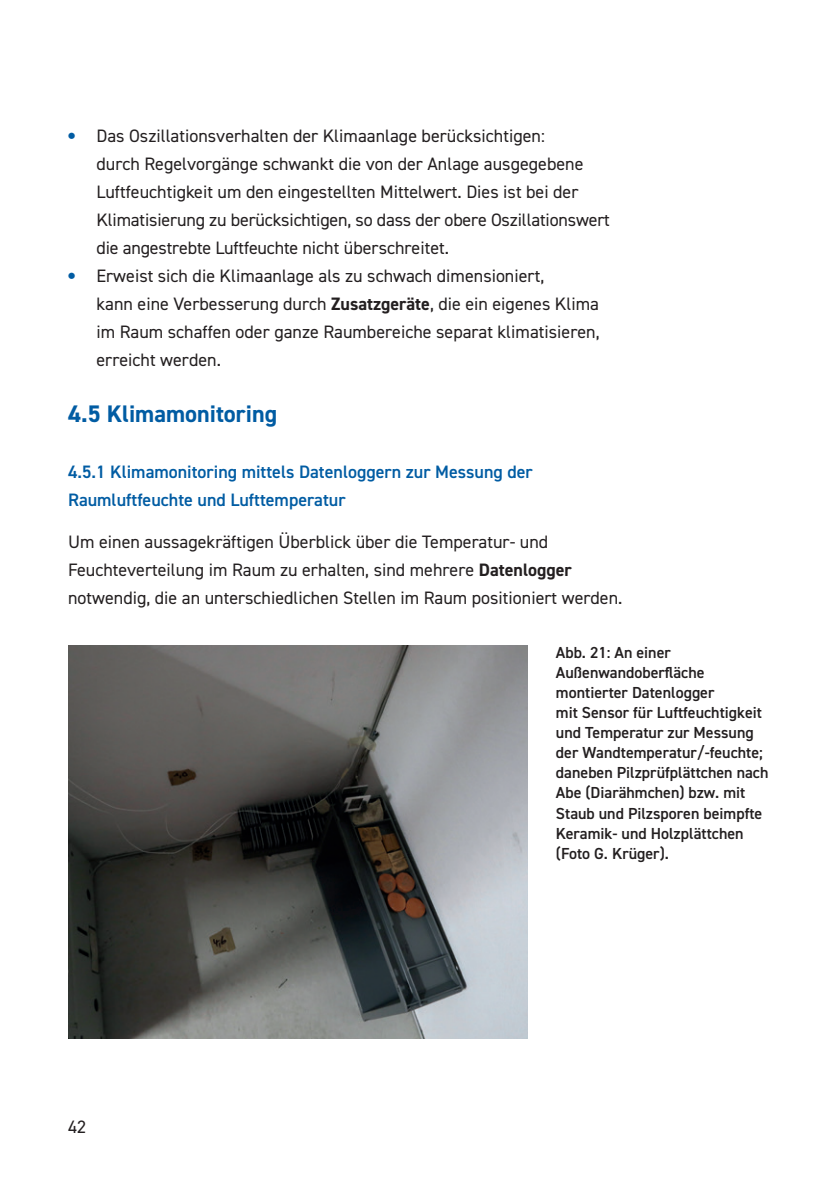
<style>
.page{position:relative;width:840px;height:1191px;background:#fff}
.page>*{position:absolute;margin:0;border:0;box-sizing:border-box;transform-origin:0 0}
.t1{font:700 24px "DIN2014";color:#015ca3}
.t2{font:18px/28px "DIN2014";color:#231f20}
.t3{font:600 18px/28px "DIN2014";color:#015ca3}
.t4{font:600 16px/20px "DIN2014";color:#231f20}
.s1{font-weight:800;font-size:24px;color:#015ca3}
.s2{font-weight:700}
</style>
<div class="page">
<img style="left:68px;top:646px;width:459px;height:392px">
<p class="t2" style="left:96px;top:121px;width:514px;text-indent:-28px"><span class="s1">•</span> Das Oszillationsverhalten der Klimaanlage berücksichtigen:<br>durch Regelvorgänge schwankt die von der Anlage ausgegebene Luftfeuchtigkeit um den eingestellten Mittelwert. Dies ist bei der Klimatisierung zu berücksichtigen, so dass der obere Oszillationswert die angestrebte Luftfeuchte nicht überschreitet.</p>
<p class="t2" style="left:96px;top:261px;width:504px;text-indent:-28px"><span class="s1">•</span> Erweist sich die Klimaanlage als zu schwach dimensioniert,<br>kann eine Verbesserung durch <span class="s2">Zusatzgeräte</span>, die ein eigenes Klima im Raum schaffen oder ganze Raumbereiche separat klimatisieren, erreicht werden.</p>
<h1 class="t1" style="left:68px;top:397px;width:210px">4.5 Klimamonitoring</h1>
<p class="t3" style="left:68px;top:457px;width:466px">4.5.1 Klimamonitoring mittels Datenloggern zur Messung der<br>Raumluftfeuchte und Lufttemperatur</p>
<p class="t2" style="left:68px;top:527px;width:555px">Um einen aussagekräftigen Überblick über die Temperatur- und<br>Feuchteverteilung im Raum zu erhalten, sind mehrere <span class="s2">Datenlogger </span>notwendig, die an unterschiedlichen Stellen im Raum positioniert werden.</p>
<p class="t4" style="left:555px;top:642px;width:214px">Abb. 21: An einer<br>Außenwandoberfläche montierter Datenlogger<br>mit Sensor für Luftfeuchtigkeit und Temperatur zur Messung der Wandtemperatur/-feuchte; daneben Pilzprüfplättchen nach<br>Abe (Diarähmchen) bzw. mit<br>Staub und Pilzsporen beimpfte<br>Keramik- und Holzplättchen (Foto G. Krüger).</p>
<p class="t2" style="left:68px;top:1112px;width:19px">42</p>
</div>
